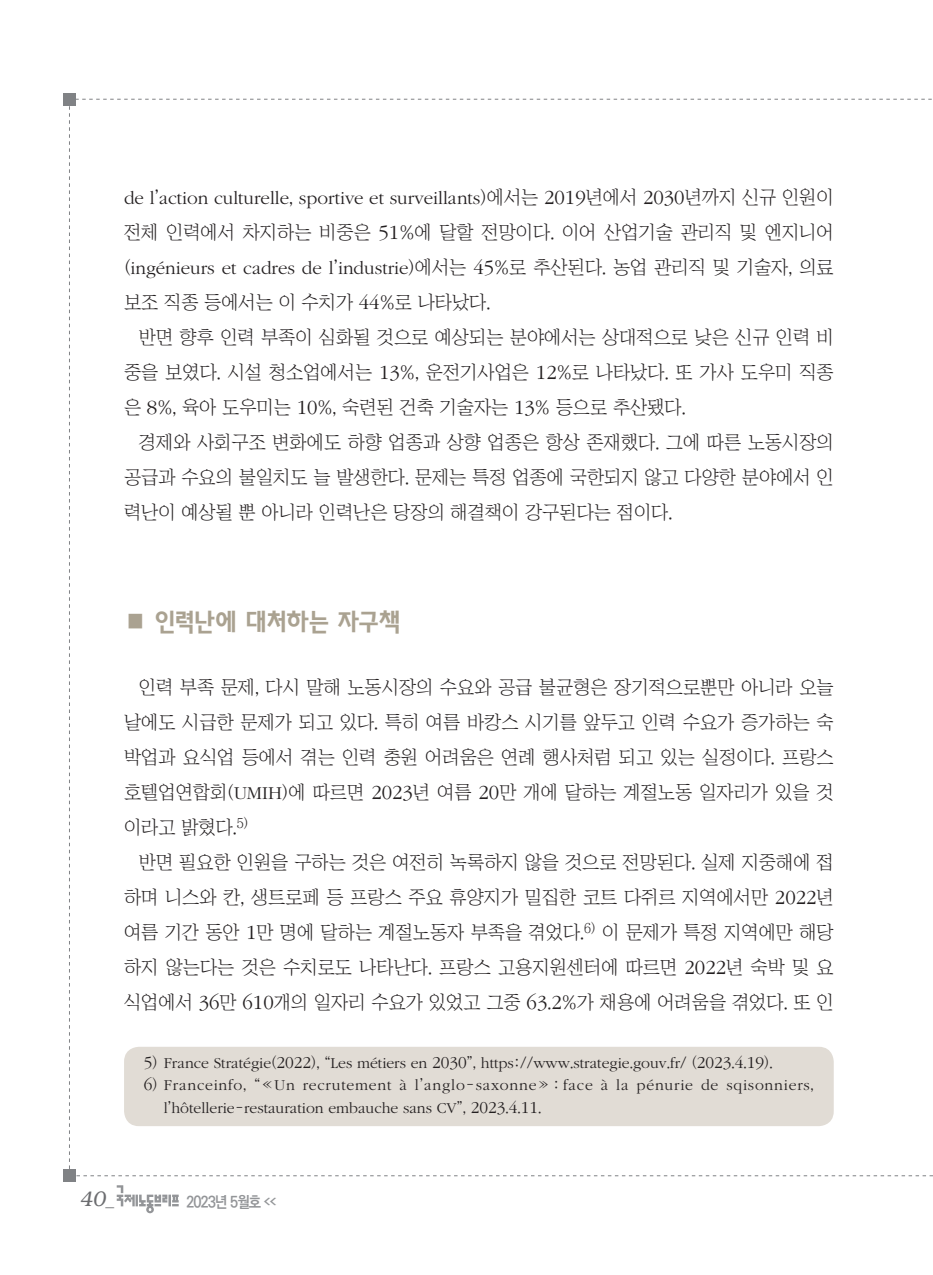
<style>
.page{position:relative;width:933px;height:1275px;background:#fff}
.page>*{position:absolute;margin:0;border:0;box-sizing:border-box;transform-origin:0 0}
.서론{font:24.5px "KBI Zfor SM Esgo H";letter-spacing:-.025em;color:#aaa291}
.t1{font:italic 300 21px "Bookman";color:#6c6d70}
.본문{font:18.9px/35px "Chosunilbo NM";color:#231f20;text-align:justify}
.각주{font:300 15.75px/22.8px "ITC Garamond Std";letter-spacing:.05em;color:#231f20}
.각주-2{font:300 15.75px "ITC Garamond Std";color:#231f20}
.t2{font:700 15.75px "Ko Pub Dotum";letter-spacing:-.055em;color:#939598;scale:.9 1}
.s1{font-family:"ITC Garamond Std";font-weight:300}
.s2{font-family:"ITC Garamond Std";font-weight:300;font-size:20.82px}
.s3{font-size:17.32px}
.s4{font-family:"Chosunilbo NM";font-weight:400}
.s5{font-family:"Helvetica";font-weight:400;font-style:normal;font-size:17.5px}
.s6{font-size:7.88px}
</style>
<div class="page">
<div style="left:64px;top:1170px;width:12px;height:12px;background:#808285"></div>
<div style="left:64px;top:93px;width:12px;height:12px;background:#808285"></div>
<svg style="left:117px;top:1185px;width:62px;height:28px"></svg>
<div style="left:124px;top:1047px;width:709px;height:79px;background:#e1dcd5;border-radius:15px"></div>
<p class="본문" style="left:124px;top:179px;width:711px"><span class="s1">de l</span>’<span class="s1">action culturelle</span>, <span class="s1">sportive et surveillants</span>)에서는 <span class="s2">2019</span>년에서 <span class="s2">2030</span>년까지 신규 인원이 전체 인력에서 차지하는 비중은 <span class="s2">51</span>%에 달할 전망이다. 이어 산업기술 관리직 및 엔지니어 (<span class="s1">ingénieurs et cadres de l</span>’<span class="s1">industrie</span>)에서는 <span class="s2">45</span>%로 추산된다. 농업 관리직 및 기술자, 의료 보조 직종 등에서는 이 수치가 <span class="s2">44</span>%로 나타났다.</p>
<p class="본문" style="left:124px;top:319px;width:711px;text-indent:15px">반면 향후 인력 부족이 심화될 것으로 예상되는 분야에서는 상대적으로 낮은 신규 인력 비 중을 보였다. 시설 청소업에서는 <span class="s2">13</span>%, 운전기사업은 <span class="s2">12</span>%로 나타났다. 또 가사 도우미 직종 은 <span class="s2">8</span>%, 육아 도우미는 <span class="s2">10</span>%, 숙련된 건축 기술자는 <span class="s2">13</span>% 등으로 추산됐다.</p>
<p class="본문" style="left:124px;top:424px;width:711px;text-indent:15px">경제와 사회구조 변화에도 하향 업종과 상향 업종은 항상 존재했다. 그에 따른 노동시장의 공급과 수요의 불일치도 늘 발생한다. 문제는 특정 업종에 국한되지 않고 다양한 분야에서 인 력난이 예상될 뿐 아니라 인력난은 당장의 해결책이 강구된다는 점이다.</p>
<p class="서론" style="left:124px;top:607px;width:278px">■ 인력난에 대처하는 자구책</p>
<p class="본문" style="left:124px;top:669px;width:711px;text-indent:15px">인력 부족 문제, 다시 말해 노동시장의 수요와 공급 불균형은 장기적으로뿐만 아니라 오늘 날에도 시급한 문제가 되고 있다. 특히 여름 바캉스 시기를 앞두고 인력 수요가 증가하는 숙 박업과 요식업 등에서 겪는 인력 충원 어려움은 연례 행사처럼 되고 있는 실정이다. 프랑스 호텔업연합회(<span class="s1">UMIH</span>)에 따르면 <span class="s2">2023</span>년 여름 <span class="s2">20</span>만 개에 달하는 계절노동 일자리가 있을 것 이라고 밝혔다.<sup>5)</sup></p>
<p class="본문" style="left:124px;top:844px;width:711px;text-indent:15px">반면 필요한 인원을 구하는 것은 여전히 녹록하지 않을 것으로 전망된다. 실제 지중해에 접 하며 니스와 칸, 생트로페 등 프랑스 주요 휴양지가 밀집한 코트 다쥐르 지역에서만 <span class="s2">2022</span>년 여름 기간 동안 <span class="s2">1</span>만 명에 달하는 계절노동자 부족을 겪었다.<sup>6)</sup> 이 문제가 특정 지역에만 해당 하지 않는다는 것은 수치로도 나타난다. 프랑스 고용지원센터에 따르면 <span class="s2">2022</span>년 숙박 및 요 식업에서 <span class="s2">36</span>만 <span class="s2">610</span>개의 일자리 수요가 있었고 그중 <span class="s2">63</span>.<span class="s2">2</span>%가 채용에 어려움을 겪었다. 또 인</p>
<p class="각주-2" style="left:144px;top:1054px;width:630px"><span class="s3">5</span><span class="s4">)</span> France Stratégie<span class="s4">(</span><span class="s3">2022</span><span class="s4">), “</span>Les métiers en <span class="s3">2030</span><span class="s4">”,</span> https<span class="s4">://</span>www<span class="s4">.</span>strategie<span class="s4">.</span>gouv<span class="s4">.</span>fr<span class="s4">/ (</span><span class="s3">2023</span><span class="s4">.</span><span class="s3">4</span><span class="s4">.</span><span class="s3">19</span><span class="s4">).</span></p>
<p class="각주" style="left:164px;top:1074px;width:651px;text-indent:-20px"><span class="s3">6</span><span class="s4">)</span> Franceinfo<span class="s4">, “«</span>Un recrutement à l<span class="s4">’</span>anglo<span class="s4">-</span>saxonne<span class="s4">» :</span> face à la pénurie de sqisonniers<span class="s4">, </span>l<span class="s4">’</span>hôtellerie<span class="s4">-</span>restauration embauche sans CV<span class="s4">”,</span> <span class="s3">2023</span><span class="s4">.</span><span class="s3">4</span><span class="s4">.</span><span class="s3">11</span><span class="s4">.</span></p>
<p class="t1" style="left:79px;top:1187px;width:36px">40<span class="s5">_</span></p>
<p class="t2" style="left:186px;top:1194px;width:101px">2023년 5월호 <span class="s6">&lt;&lt;</span></p>
</div>
